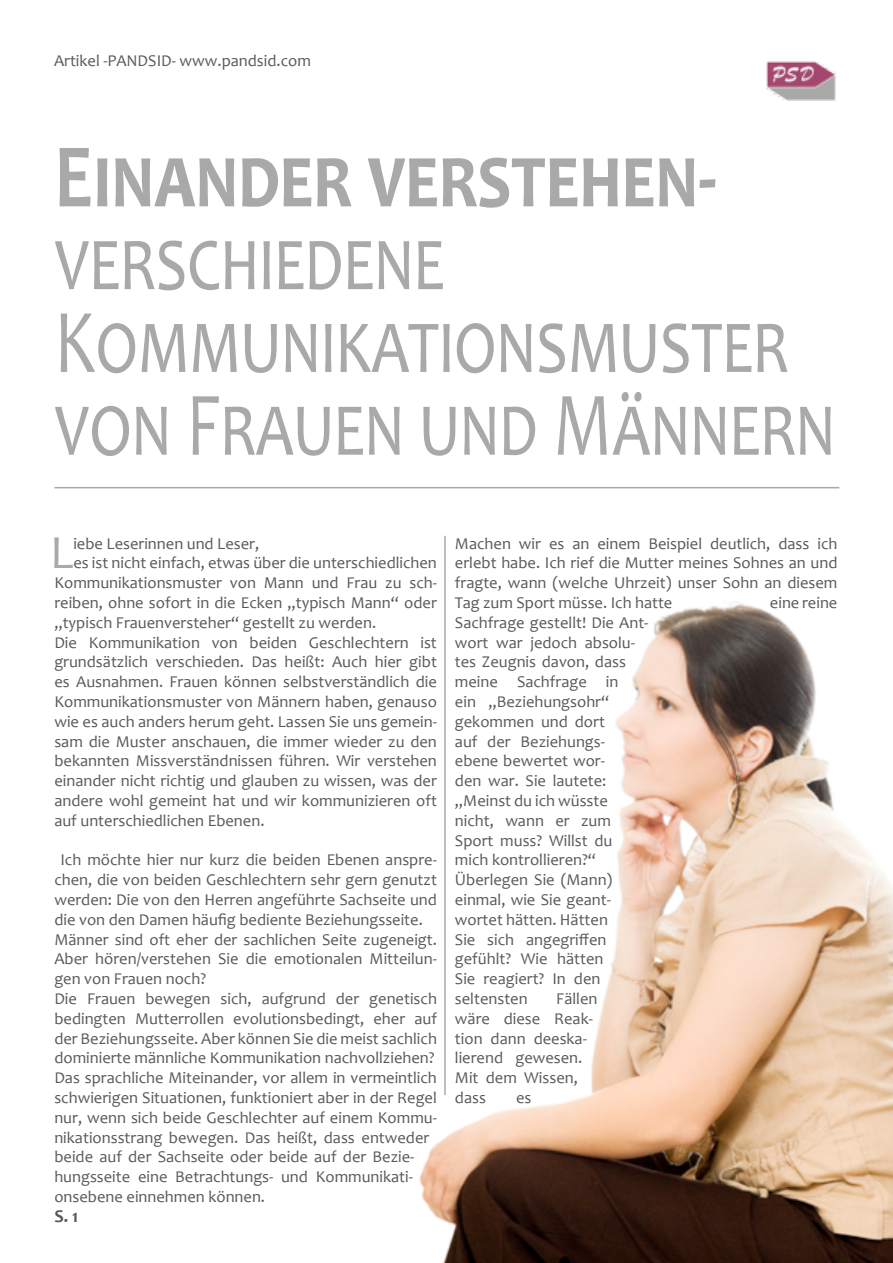
<style>
.page{position:relative;width:893px;height:1263px;background:#fff}
.page>*{position:absolute;margin:0;border:0;box-sizing:border-box;transform-origin:0 0}
.t1{font:91.8px/82.8px "Candara";letter-spacing:.025em;color:#a9a9a9;scale:.76 1}
.t2{font:700 91.8px "Candara";color:#a9a9a9;scale:.8 1}
.t3{font:47.7px "Candara";color:#a9a9a9}
.t4{font:700 18px "Candara";color:#58595b}
.t5{font:16.5px/19.8px "Candara";color:#58595b}
</style>
<div class="page">
<img style="left:419px;top:603px;width:474px;height:660px">
<hr style="left:54px;top:487px;width:785px;height:1px;background:#a9a9a9">
<hr style="left:444px;top:536px;width:2px;height:559px;background:#a9a9a9">
<img style="left:766px;top:62px;width:69px;height:38px">
<p class="t5" style="left:54px;top:51px;width:258px">Artikel -PANDSID- www.pandsid.com</p>
<h1 class="t2" style="left:54px;top:121px;width:829px">Einander verstehen-</h1>
<h1 class="t1" style="left:54px;top:218px;width:1029px">verschiedene<br>Kommunikationsmuster von Frauen und Männern</h1>
<h2 class="t3" style="left:50px;top:524px;width:25px">L</h2>
<p class="t5" style="left:73px;top:533px;width:187px">iebe Leserinnen und Leser,</p>
<p class="t5" style="left:73px;top:553px;width:365px">es ist nicht einfach, etwas über die unterschiedlichen</p>
<p class="t5" style="left:54px;top:573px;width:384px">Kommunikationsmuster von Mann und Frau zu sch-</p>
<p class="t5" style="left:54px;top:593px;width:384px">reiben, ohne sofort in die Ecken „typisch Mann“ oder</p>
<p class="t5" style="left:54px;top:613px;width:323px">„typisch Frauenversteher“ gestellt zu werden.</p>
<p class="t5" style="left:54px;top:632px;width:384px">Die Kommunikation von beiden Geschlechtern ist</p>
<p class="t5" style="left:54px;top:652px;width:384px">grundsätzlich verschieden. Das heißt: Auch hier gibt</p>
<p class="t5" style="left:54px;top:672px;width:384px">es Ausnahmen. Frauen können selbstverständlich die</p>
<p class="t5" style="left:54px;top:692px;width:384px">Kommunikationsmuster von Männern haben, genauso</p>
<p class="t5" style="left:54px;top:712px;width:384px">wie es auch anders herum geht. Lassen Sie uns gemein-</p>
<p class="t5" style="left:54px;top:731px;width:384px">sam die Muster anschauen, die immer wieder zu den</p>
<p class="t5" style="left:54px;top:751px;width:384px">bekannten Missverständnissen führen. Wir verstehen</p>
<p class="t5" style="left:54px;top:771px;width:384px">einander nicht richtig und glauben zu wissen, was der</p>
<p class="t5" style="left:54px;top:791px;width:384px">andere wohl gemeint hat und wir kommunizieren oft</p>
<p class="t5" style="left:54px;top:811px;width:212px">auf unterschiedlichen Ebenen.</p>
<p class="t5" style="left:54px;top:850px;width:384px;text-indent:6px">Ich möchte hier nur kurz die beiden Ebenen anspre&shy;chen, die von beiden Geschlechtern sehr gern genutzt werden: Die von den Herren angeführte Sachseite und die von den Damen häufig bediente Beziehungsseite.<br>Männer sind oft eher der sachlichen Seite zugeneigt.<br>Aber hören/verstehen Sie die emotionalen Mitteilun&shy;gen von Frauen noch?<br>Die Frauen bewegen sich, aufgrund der genetisch bedingten Mutterrollen evolutionsbedingt, eher auf der Beziehungsseite. Aber können Sie die meist sachlich dominierte männliche Kommunikation nachvollziehen?<br>Das sprachliche Miteinander, vor allem in vermeintlich schwierigen Situationen, funktioniert aber in der Regel nur, wenn sich beide Geschlechter auf einem Kommu&shy;nikationsstrang bewegen. Das heißt, dass entweder beide auf der Sachseite oder beide auf der Bezie&shy;hungsseite eine Betrachtungs- und Kommunikati&shy;onsebene einnehmen können.</p>
<p class="t4" style="left:54px;top:1205px;width:25px">S. 1</p>
<p class="t5" style="left:455px;top:533px;width:384px;text-align:justify">Machen wir es an einem Beispiel deutlich, dass ich erlebt habe. Ich rief die Mutter meines Sohnes an und fragte, wann (welche Uhrzeit) unser Sohn an diesem Tag zum Sport müsse. Ich hatte</p>
<p class="t5" style="left:770px;top:593px;width:69px">eine reine</p>
<p class="t5" style="left:455px;top:613px;width:195px">Sachfrage gestellt! Die Ant&shy;wort war jedoch absolu&shy;tes Zeugnis davon, dass meine Sachfrage in<br>ein „Beziehungsohr“ gekommen und dort<br>auf der Beziehungs&shy;ebene bewertet wor-<br>den war. Sie lautete: „Meinst du ich wüsste nicht, wann er zum<br>Sport muss? Willst du mich kontrollieren?“<br>Überlegen Sie (Mann) einmal, wie Sie geant&shy;wortet hätten. Hätten<br>Sie sich angegriffen gefühlt? Wie hätten<br>Sie reagiert? In den seltensten</p>
<p class="t5" style="left:455px;top:989px;width:144px;text-indent:101px">Fällen wäre diese Reak&shy;tion dann deeska&shy;lierend gewesen.<br>Mit dem Wissen, dass</p>
<p class="t5" style="left:516px;top:1088px;width:17px">es</p>
</div>
